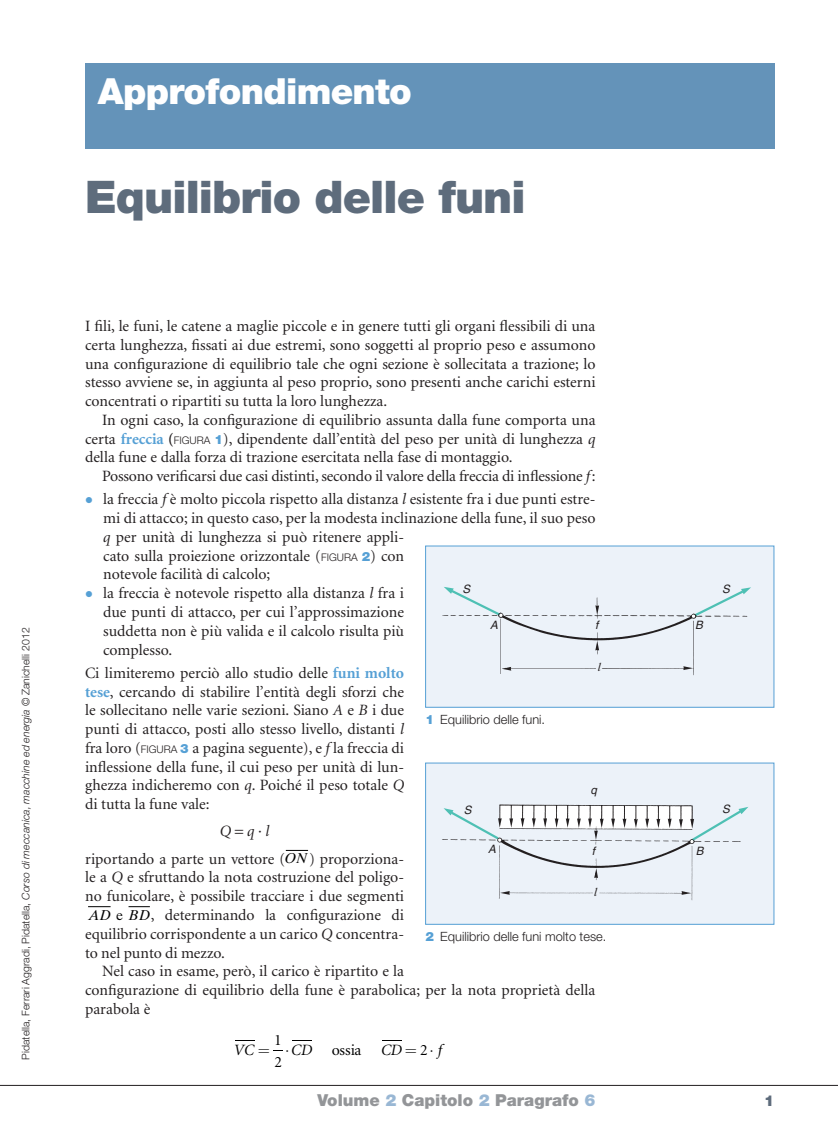
<style>
.page{position:relative;width:838px;height:1132px;background:#fff}
.page>*{position:absolute;margin:0;border:0;box-sizing:border-box;transform-origin:0 0}
.tit_capitolo{font:900 45px "Helvetica Neue";letter-spacing:-.02em;color:#5e6c7c}
.tit_capitolo-2{font:900 36px "Helvetica Neue";letter-spacing:-.02em;color:#fff}
.t1{font:900 16.5px "Helvetica Neue";color:#939598}
._01_testo_corpo{font:15.75px/18.8px "Minion";letter-spacing:-.005em;color:#231f20;text-align:justify}
._01_testo_corpo_-_pa{font:15.75px/18.8px "Minion";color:#231f20}
._01_testo_corpo_-cap{font:15.75px/18.8px "Minion";color:#231f20;text-align:justify}
.t2{font:15.75px/21.8px "Minion";letter-spacing:-.01em;color:#000}
.t3{font:italic 15.75px "Minion";color:#000}
._01_testo_corpo-2{font:italic 15.75px "Minion";color:#231f20}
.t4{font:900 15px "Helvetica Neue";color:#5e6c7c}
._08_testo_didascalia{font:300 12.75px "Helvetica Neue";color:#231f20}
.t5{font:italic 11.55px "Helvetica";color:#231f20}
.t6{font:italic 11.55px "Times Ten";color:#231f20}
.t7{font:300 10.5px "Helvetica Neue";color:#231f20}
.s1{font-style:italic}
.s2{font-weight:700;color:#56a0d5}
.s3{font-weight:700}
.s4{font-family:"Helvetica Neue";font-weight:300;font-size:10.5px}
.s5{font-family:"Helvetica Neue";font-weight:900;font-size:12.75px;color:#56a0d5}
.s6{font-family:"Euclid";color:#56a0d5}
.s7{font-style:normal}
.s8{font-family:"Times Ten";font-style:italic;font-size:14.25px;color:#000}
.s9{font-family:"Times Ten";font-size:14.25px;color:#000}
.s10{font-weight:900;color:#56a0d5}
.s11{color:#99b7d4}
</style>
<div class="page">
<hr style="left:0;top:1084px;width:838px;height:1px;background:#231f20">
<svg style="left:286px;top:849px;width:22px;height:1px"></svg>
<svg style="left:88px;top:906px;width:23px;height:1px"></svg>
<svg style="left:128px;top:906px;width:22px;height:1px"></svg>
<svg style="left:235px;top:1040px;width:20px;height:1px"></svg>
<svg style="left:292px;top:1040px;width:20px;height:1px"></svg>
<svg style="left:382px;top:1040px;width:20px;height:1px"></svg>
<div style="left:425px;top:546px;width:349px;height:161px;background:#ecf2f9"></div>
<img style="left:442px;top:587px;width:309px;height:89px">
<div style="left:425px;top:762px;width:349px;height:162px;background:#ecf2f9"></div>
<img style="left:442px;top:804px;width:306px;height:96px">
<div style="left:85px;top:64px;width:689px;height:85px;background:#6493b9"></div>
<p class="t7" style="left:19px;top:1059px;width:433px;rotate:-90deg">Pidatella, Ferrari Aggradi, Pidatella, <span class="s1">Corso di meccanica, macchine ed energia</span> © Zanichelli 2012</p>
<p class="tit_capitolo-2" style="left:98px;top:70px;width:315px">Approfondimento</p>
<p class="tit_capitolo" style="left:85px;top:170px;width:442px">Equilibrio delle funi</p>
<p class="_01_testo_corpo" style="left:85px;top:317px;width:512px">I fili, le funi, le catene a maglie piccole e in genere tutti gli organi flessibili di una certa lunghezza, fissati ai due estremi, sono soggetti al proprio peso e assumono una configurazione di equilibrio tale che ogni sezione è sollecitata a trazione; lo stesso avviene se, in aggiunta al peso proprio, sono presenti anche carichi esterni concentrati o ripartiti su tutta la loro lunghezza.</p>
<p class="_01_testo_corpo_-cap" style="left:85px;top:411px;width:512px;text-indent:17px">In ogni caso, la configurazione di equilibrio assunta dalla fune comporta una certa <span class="s2">freccia</span> <span class="s3">(</span><span class="s4">FIGURA</span> <span class="s5">1</span>), dipendente dall’entità del peso per unità di lunghezza <span class="s1">q </span>della fune e dalla forza di trazione esercitata nella fase di montaggio.</p>
<p class="_01_testo_corpo" style="left:102px;top:467px;width:495px">Possono verificarsi due casi distinti, secondo il valore della freccia di inflessione <span class="s1">f</span>:</p>
<p class="_01_testo_corpo_-_pa" style="left:103px;top:490px;width:494px;text-indent:-18px"><span class="s6">•</span> la freccia <span class="s1">f</span> è molto piccola rispetto alla distanza <span class="s1">l</span> esistente fra i due punti estre&shy;mi di attacco; in questo caso, per la modesta inclinazione della fune, il suo peso <span class="s1">q</span> per unità di lunghezza si può ritenere appli-<br>cato sulla proiezione orizzontale (<span class="s4">FIGURA</span> <span class="s5">2</span>) con<br>notevole facilità di calcolo;</p>
<p class="_01_testo_corpo_-_pa" style="left:103px;top:584px;width:302px;text-align:justify;text-indent:-18px"><span class="s6">•</span> la freccia è notevole rispetto alla distanza <span class="s1">l</span> fra i due punti di attacco, per cui l’approssimazione suddetta non è più valida e il calcolo risulta più complesso.</p>
<p class="_01_testo_corpo" style="left:85px;top:663px;width:320px">Ci limiteremo perciò allo studio delle <span class="s2">funi molto tese</span>, cercando di stabilire l’entità degli sforzi che le sollecitano nelle varie sezioni. Siano <span class="s1">A</span> e <span class="s1">B</span> i due punti di attacco, posti allo stesso livello, distanti <span class="s1">l </span>fra loro (<span class="s4">FIGURA</span> <span class="s5">3</span> a pagina seguente), e <span class="s1">f</span> la freccia di inflessione della fune, il cui peso per unità di lun&shy;ghezza indicheremo con <span class="s1">q</span>. Poiché il peso totale <span class="s1">Q </span>di tutta la fune vale:</p>
<p class="_01_testo_corpo-2" style="left:220px;top:823px;width:51px">Q q <span class="s7">·</span> l</p>
<p class="_01_testo_corpo" style="left:85px;top:849px;width:320px">riportando a parte un vettore (<span class="s8">ON</span>) proporziona&shy;le a <span class="s1">Q</span> e sfruttando la nota costruzione del poligo&shy;no funicolare, è possibile tracciare i due segmenti <span class="s8">AD</span> <span class="s9">e</span> <span class="s8">BD</span>, determinando la configurazione di equilibrio corrispondente a un carico <span class="s1">Q</span> concentra&shy;to nel punto di mezzo.</p>
<p class="_01_testo_corpo_-cap" style="left:85px;top:962px;width:512px;text-align:left;text-indent:17px">Nel caso in esame, però, il carico è ripartito e la<br>configurazione di equilibrio della fune è parabolica; per la nota proprietà della parabola è</p>
<p class="t3" style="left:234px;top:1041px;width:22px">VC</p>
<p class="t3" style="left:285px;top:1041px;width:28px">⋅CD</p>
<p class="t3" style="left:381px;top:1041px;width:23px">CD</p>
<p class="t2" style="left:420px;top:1038px;width:23px">2⋅ <span class="s1">f</span></p>
<p class="t5" style="left:462px;top:582px;width:9px">S</p>
<p class="t5" style="left:722px;top:582px;width:9px">S</p>
<p class="t5" style="left:490px;top:618px;width:9px">A</p>
<p class="t5" style="left:695px;top:618px;width:9px">B</p>
<p class="t5" style="left:595px;top:618px;width:5px">f</p>
<p class="t6" style="left:598px;top:659px;width:5px">l</p>
<p class="_08_testo_didascalia" style="left:425px;top:711px;width:121px"><span class="s10">1</span> Equilibrio delle funi.</p>
<p class="t5" style="left:590px;top:782px;width:8px">q</p>
<p class="t5" style="left:464px;top:802px;width:9px">S</p>
<p class="t5" style="left:722px;top:801px;width:9px">S</p>
<p class="t5" style="left:488px;top:841px;width:9px">A</p>
<p class="t5" style="left:592px;top:843px;width:5px">f</p>
<p class="t5" style="left:696px;top:843px;width:9px">B</p>
<p class="t6" style="left:594px;top:885px;width:5px">l</p>
<p class="_08_testo_didascalia" style="left:425px;top:928px;width:182px"><span class="s10">2</span> Equilibrio delle funi molto tese.</p>
<p class="t2" style="left:274px;top:1029px;width:9px">1<br>2</p>
<p class="t2" style="left:332px;top:1038px;width:31px">ossia</p>
<p class="t1" style="left:317px;top:1090px;width:279px">Volume <span class="s11">2</span> Capitolo <span class="s11">2</span> Paragrafo <span class="s11">6</span></p>
<p class="t4" style="left:764px;top:1091px;width:12px">1</p>
</div>
